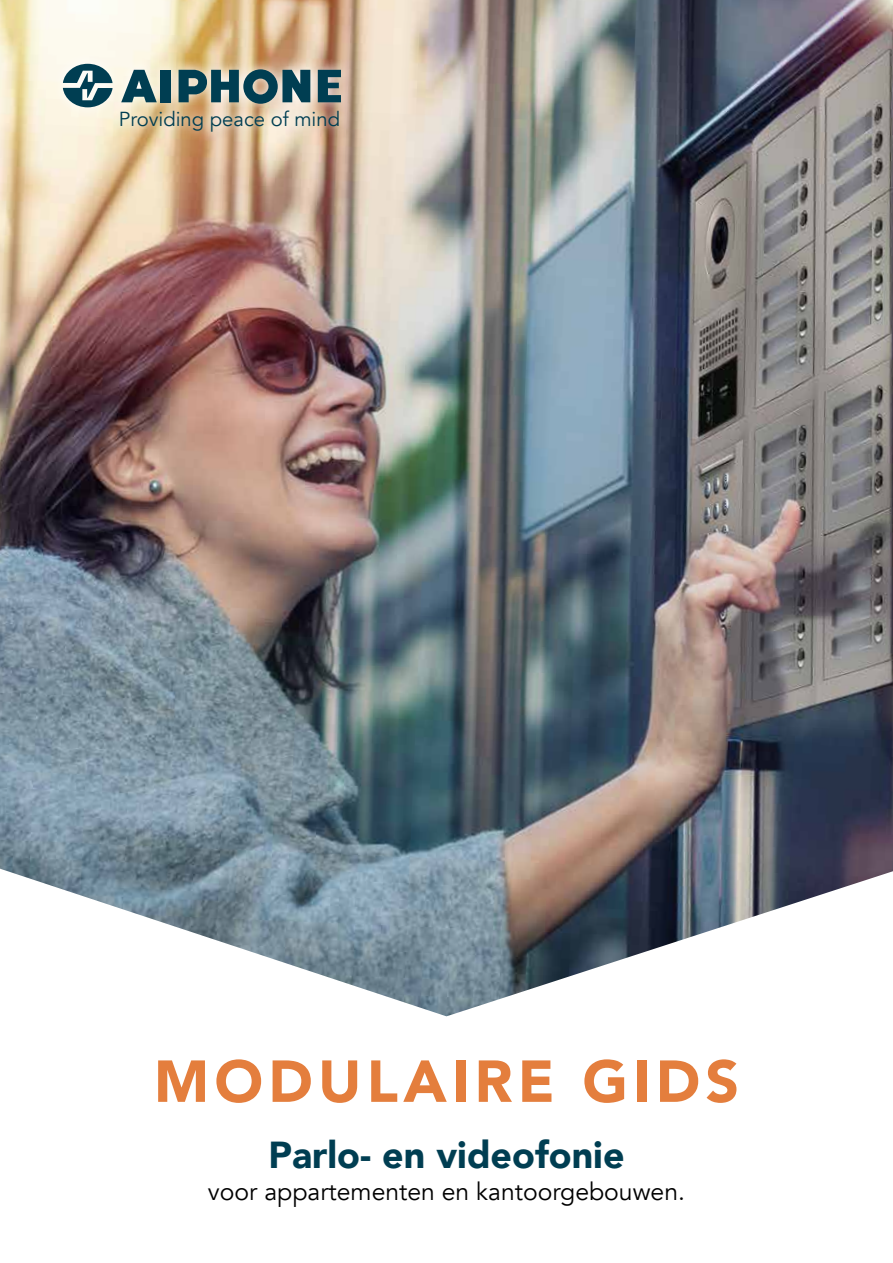
<style>
.page{position:relative;width:893px;height:1263px;background:#fff}
.page>*{position:absolute;margin:0;border:0;box-sizing:border-box;transform-origin:0 0}
.t1{font:900 58.5px "Avenir";letter-spacing:.09em;color:#e47e3d}
.t2{font:900 37.5px "Avenir";color:#003e52}
.t3{font:24.75px "Avenir";color:#000}
.t4{font:20.25px "Avenir";color:#003e52}
</style>
<div class="page">
<img style="left:0;top:0;width:893px;height:1016px">
<svg style="left:52px;top:52px;width:301px;height:90px;background:#e3cdaf"></svg>
<svg style="left:121px;top:70px;width:36px;height:32px"></svg>
<div style="left:160px;top:70px;width:11px;height:32px;background:#003e52"></div>
<svg style="left:179px;top:69px;width:131px;height:35px;background:#597779"></svg>
<svg style="left:318px;top:70px;width:23px;height:32px"></svg>
<svg style="left:63px;top:64px;width:50px;height:43px"></svg>
<p class="t4" style="left:119px;top:106px;width:223px">Providing peace of mind</p>
<h1 class="t1" style="left:154px;top:1031px;width:587px">MODULAIRE GIDS</h1>
<h2 class="t2" style="left:268px;top:1122px;width:358px">Parlo- en videofonie</h2>
<p class="t3" style="left:208px;top:1176px;width:479px">voor appartementen en kantoorgebouwen.</p>
</div>
